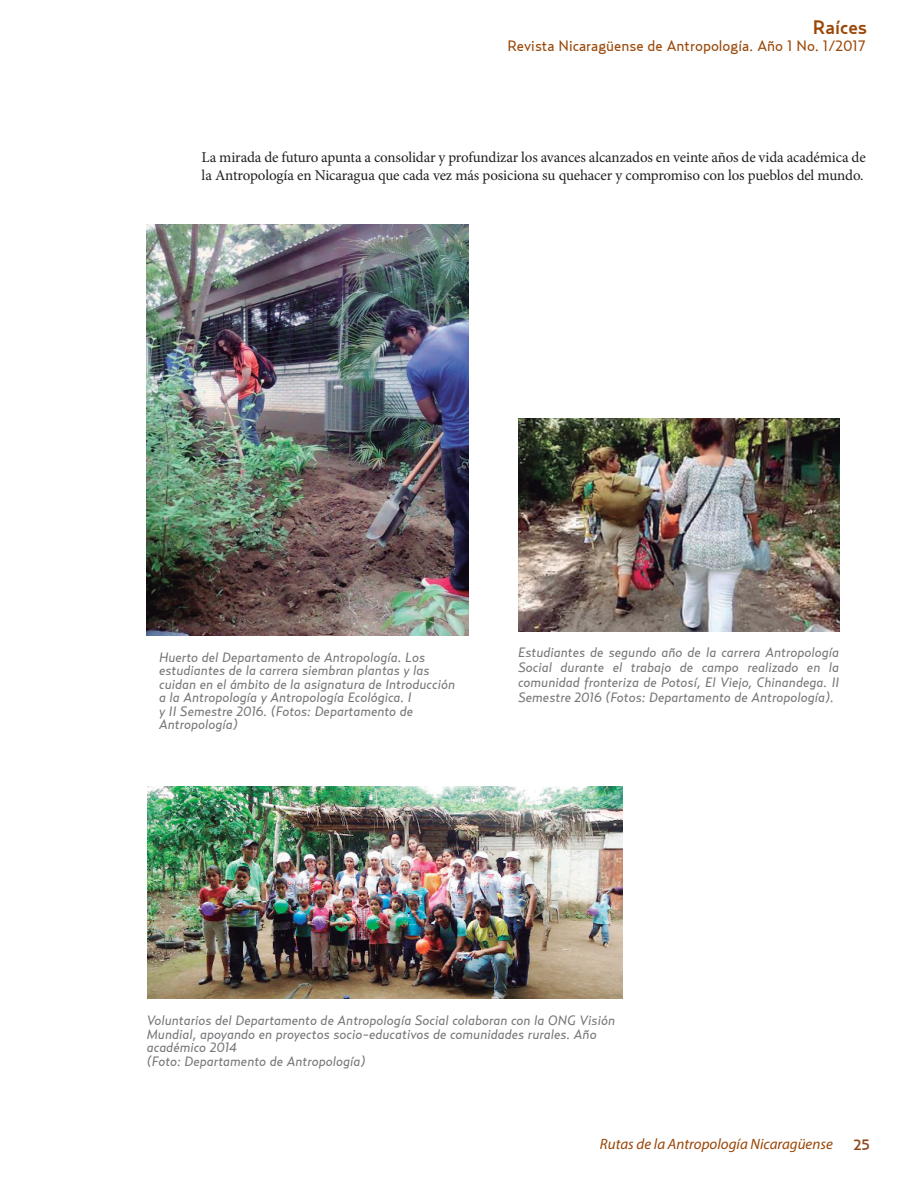
<style>
.page{position:relative;width:918px;height:1188px;background:#fff}
.page>*{position:absolute;margin:0;border:0;box-sizing:border-box;transform-origin:0 0}
.t1{font:500 19.5px "Relay";color:#9a4606}
.t2{font:15px/18px "Minion Pro";letter-spacing:-.01em;color:#231f20}
.t3{font:15px "Relay";color:#9a4606}
.t4{font:italic 15px "Myriad Pro";color:#9a4606}
.t5{font:500 15px "Relay";color:#8d4820}
.t6{font:italic 13.5px/13.5px "Relay";color:#757679}
</style>
<div class="page">
<img style="left:147px;top:225px;width:322px;height:411px">
<img style="left:518px;top:419px;width:322px;height:212px">
<img style="left:147px;top:786px;width:475px;height:213px">
<h1 class="t1" style="left:813px;top:15px;width:56px">Raíces</h1>
<p class="t3" style="left:508px;top:37px;width:359px">Revista Nicaragüense de Antropología. Año 1 No. 1/2017</p>
<p class="t2" style="left:202px;top:148px;width:666px">La mirada de futuro apunta a consolidar y profundizar los avances alcanzados en veinte años de vida académica de la Antropología en Nicaragua que cada vez más posiciona su quehacer y compromiso con los pueblos del mundo.</p>
<p class="t6" style="left:159px;top:650px;width:298px">Huerto del Departamento de Antropología. Los estudiantes de la carrera siembran plantas y las cuidan en el ámbito de la asignatura de Introducción a la Antropología y Antropología Ecológica. I<br>y II Semestre 2016. (Fotos: Departamento de Antropología)</p>
<p class="t6" style="left:518px;top:645px;width:323px;line-height:15px;text-align:justify">Estudiantes de segundo año de la carrera Antropología Social durante el trabajo de campo realizado en la comunidad fronteriza de Potosí, El Viejo, Chinandega. II Semestre 2016 (Fotos: Departamento de Antropología).</p>
<p class="t6" style="left:147px;top:1014px;width:470px">Voluntarios del Departamento de Antropología Social colaboran con la ONG Visión Mundial, apoyando en proyectos socio-educativos de comunidades rurales. Año académico 2014<br>(Foto: Departamento de Antropología)</p>
<p class="t4" style="left:600px;top:1135px;width:234px">Rutas de la Antropología Nicaragüense</p>
<p class="t5" style="left:854px;top:1136px;width:17px">25</p>
</div>
